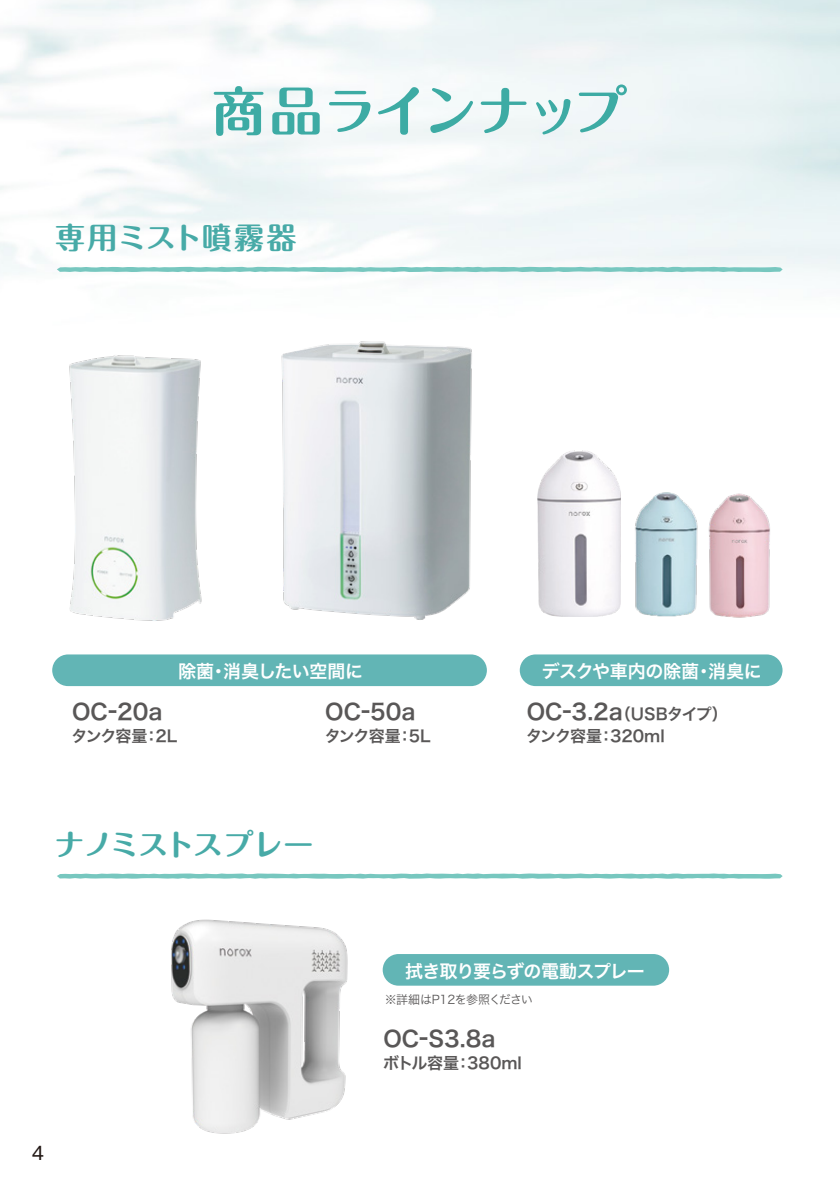
<style>
.page{position:relative;width:840px;height:1191px;background:#fff}
.page>*{position:absolute;margin:0;border:0;box-sizing:border-box;transform-origin:0 0}
.t1{font:700 53.2px "Maru Fo Pro";letter-spacing:-.04em;color:#3daba4}
.t2{font:700 30px "Maru Fo Pro";letter-spacing:-.01em;color:#47aaa7}
.t3{font:22px "Hira Kaku Pro N W6";color:#595757}
.t4{font:18px "Hira Kaku Pro N W6";letter-spacing:-.035em;color:#fff}
.t5{font:18px "Hira Kaku Pro N W6";letter-spacing:-.055em;color:#fff}
.t6{font:18px "Gothic MB101 Pro";color:#221815}
.t7{font:16px/22px "Hira Kaku Pro N W6";color:#595757}
.t8{font:12px "Hira Kaku Pro N W3";letter-spacing:-.035em;color:#595757}
.s1{font-size:22px}
</style>
<div class="page">
<img style="left:0;top:0;width:839px;height:986px">
<img style="left:202px;top:215px;width:317px;height:474px">
<img style="left:713px;top:487px;width:73px;height:136px">
<img style="left:617px;top:487px;width:96px;height:136px">
<img style="left:537px;top:451px;width:83px;height:166px">
<div style="left:382px;top:954px;width:286px;height:31px;background:#62b5b5;border-radius:16px"></div>
<div style="left:52px;top:654px;width:434px;height:32px;background:#62b5b5;border-radius:16px"></div>
<div style="left:519px;top:654px;width:263px;height:32px;background:#62b5b5;border-radius:16px"></div>
<svg style="left:57px;top:267px;width:725px;height:5px;background:#83cbc4"></svg>
<svg style="left:57px;top:873px;width:725px;height:5px;background:#8ed0ca"></svg>
<img style="left:162px;top:913px;width:193px;height:221px">
<img style="left:59px;top:344px;width:151px;height:288px">
<h1 class="t1" style="left:212px;top:68px;width:416px">商品ラインナップ</h1>
<h2 class="t2" style="left:55px;top:214px;width:243px">専用ミスト噴霧器</h2>
<p class="t4" style="left:178px;top:655px;width:186px">除菌・消臭したい空間に</p>
<p class="t4" style="left:541px;top:655px;width:221px">デスクや車内の除菌・消臭に</p>
<h3 class="t3" style="left:72px;top:691px;width:92px">OC-20a</h3>
<p class="t7" style="left:71px;top:724px;width:107px">タンク容量：2L</p>
<h3 class="t3" style="left:325px;top:691px;width:92px">OC-50a</h3>
<p class="t7" style="left:324px;top:724px;width:107px">タンク容量：5L</p>
<h2 class="t2" style="left:54px;top:820px;width:260px">ナノミストスプレー</h2>
<p class="t7" style="left:525px;top:702px;width:203px"><span class="s1">OC-3.2a</span>（USBタイプ）タンク容量：320ml</p>
<p class="t6" style="left:32px;top:1138px;width:14px">4</p>
<p class="t5" style="left:405px;top:954px;width:241px">拭き取り要らずの電動スプレー</p>
<p class="t8" style="left:384px;top:989px;width:149px">※詳細はP12を参照ください</p>
<h3 class="t3" style="left:383px;top:1019px;width:113px">OC-S3.8a</h3>
<p class="t7" style="left:383px;top:1051px;width:140px">ボトル容量：380ml</p>
</div>
